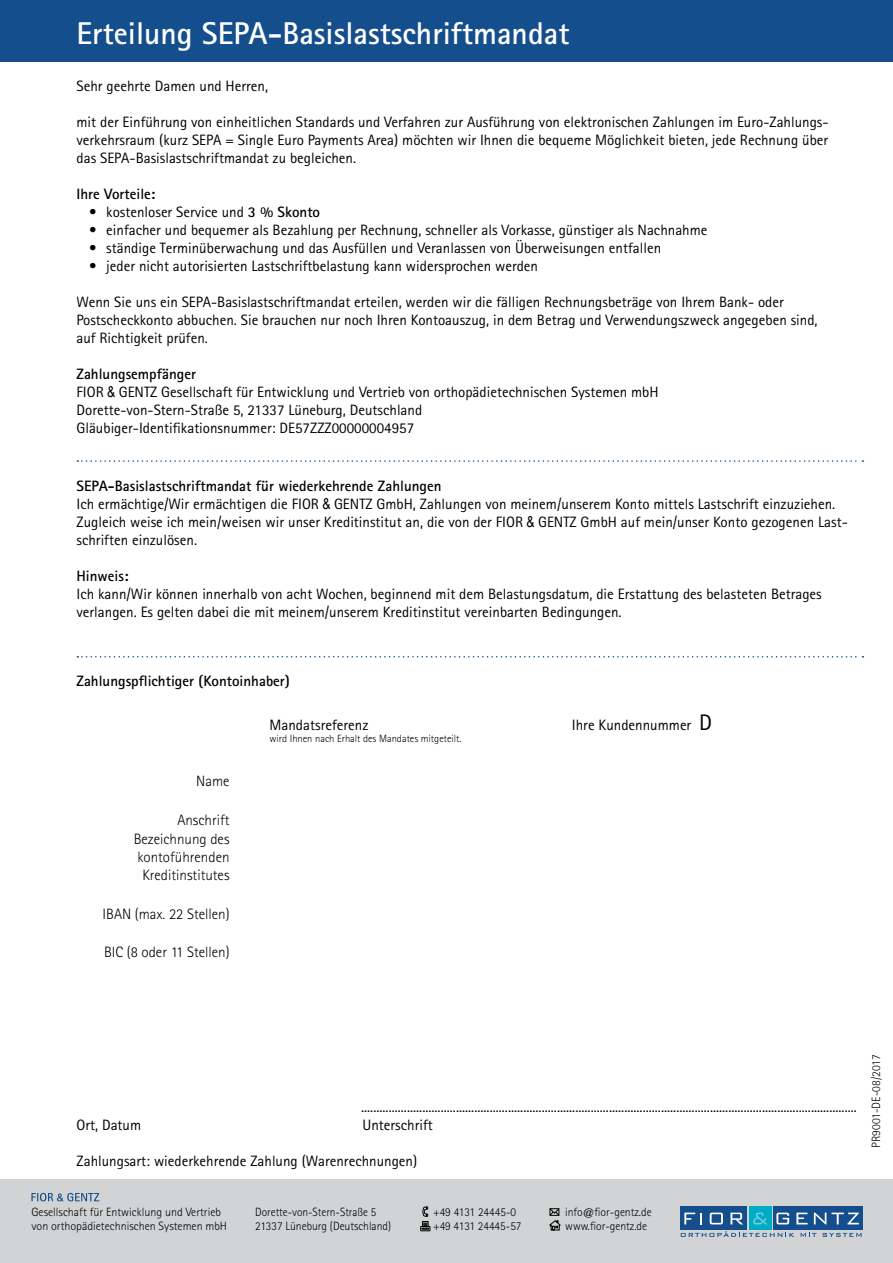
<style>
.page{position:relative;width:893px;height:1263px;background:#fff}
.page>*{position:absolute;margin:0;border:0;box-sizing:border-box;transform-origin:0 0}
.t1{font:700 31.5px "Rotis Sans Serif Pro";color:#fff}
.t2{font:15px/18px "Rotis Sans Serif Pro";color:#000}
.t3{font:300 15px/18.5px "Rotis Sans Serif Pro";color:#000;text-align:right}
.t4{font:700 15px "Rotis Sans Serif";color:#000}
.t5{font:15px "Rotis Sans Serif";color:#000}
.t6{font:700 15px "Rotis Sans Serif Pro";color:#000}
.t7{font:300 12px/14.4px "Rotis Sans Serif";color:#000}
.t8{font:300 12px/14.4px "Rotis Sans Serif";color:#000;scale:.95 1}
.t9{font:300 10.5px "Rotis Sans Serif Pro";color:#000}
.s1{font-weight:700}
.s2{font-family:"Arial Narrow"}
.s3{font-size:22.5px}
</style>
<div class="page">
<svg style="left:77px;top:460px;width:786px;height:2px"></svg>
<svg style="left:77px;top:656px;width:786px;height:1px"></svg>
<div style="left:0;top:0;width:893px;height:62px;background:#144e8c"></div>
<div style="left:0;top:1179px;width:893px;height:84px;background:#d1d3d4"></div>
<svg style="left:31px;top:1193px;width:68px;height:8px"></svg>
<div style="left:749px;top:1207px;width:22px;height:23px;background:#00abc5"></div>
<div style="left:773px;top:1207px;width:90px;height:23px;background:#144e8c"></div>
<div style="left:680px;top:1207px;width:67px;height:23px;background:#144e8c"></div>
<svg style="left:681px;top:1231px;width:113px;height:6px"></svg>
<svg style="left:801px;top:1233px;width:15px;height:4px"></svg>
<svg style="left:822px;top:1233px;width:39px;height:4px"></svg>
<svg style="left:753px;top:1212px;width:14px;height:12px"></svg>
<svg style="left:776px;top:1212px;width:13px;height:12px"></svg>
<svg style="left:796px;top:1212px;width:11px;height:12px"></svg>
<svg style="left:814px;top:1212px;width:45px;height:12px"></svg>
<svg style="left:684px;top:1212px;width:18px;height:12px"></svg>
<svg style="left:710px;top:1212px;width:13px;height:12px"></svg>
<svg style="left:730px;top:1212px;width:13px;height:12px"></svg>
<svg style="left:549px;top:1208px;width:11px;height:22px"></svg>
<svg style="left:420px;top:1206px;width:10px;height:25px"></svg>
<h1 class="t1" style="left:77px;top:13px;width:494px">Erteilung SEPA-Basislastschriftmandat</h1>
<p class="t2" style="left:77px;top:77px;width:193px">Sehr geehrte Damen und Herren,</p>
<p class="t2" style="left:77px;top:113px;width:753px;text-align:justify">mit der Einführung von einheitlichen Standards und Verfahren zur Ausführung von elektronischen Zahlungen im Euro-Zahlungs&shy;verkehrsraum (kurz SEPA = Single Euro Payments Area) möchten wir Ihnen die bequeme Möglichkeit bieten, jede Rechnung über das SEPA-Basislastschriftmandat zu begleichen.</p>
<p class="t4" style="left:77px;top:185px;width:80px">Ihre Vorteile:</p>
<p class="t2" style="left:89px;top:203px;width:232px">• kostenloser Service und <span class="s1">3 % Skonto</span></p>
<p class="t2" style="left:89px;top:221px;width:620px">• einfacher und bequemer als Bezahlung per Rechnung, schneller als Vorkasse, günstiger als Nachnahme</p>
<p class="t2" style="left:89px;top:239px;width:573px">• ständige Terminüberwachung und das Ausfüllen und Veranlassen von Überweisungen entfallen</p>
<p class="t2" style="left:89px;top:257px;width:450px">• jeder nicht autorisierten Lastschriftbelastung kann widersprochen werden</p>
<p class="t2" style="left:77px;top:293px;width:743px">Wenn Sie uns ein SEPA-Basislastschriftmandat erteilen, werden wir die fälligen Rechnungsbeträge von Ihrem Bank- oder<br>Postscheckkonto abbuchen. Sie brauchen nur noch Ihren Kontoauszug, in dem Betrag und Verwendungszweck angegeben sind, auf Richtigkeit prüfen.</p>
<p class="t4" style="left:77px;top:365px;width:121px">Zahlungsempfänger</p>
<p class="t2" style="left:77px;top:383px;width:584px">FIOR <span class="s2">&amp;</span> GENTZ Gesellschaft für Entwicklung und Vertrieb von orthopädietechnischen Systemen mbH<br>Dorette-von-Stern-Straße 5, 21337 Lüneburg, Deutschland<br>Gläubiger-Identifikationsnummer: DE57ZZZ00000004957</p>
<p class="t4" style="left:77px;top:477px;width:366px">SEPA-Basislastschriftmandat für wiederkehrende Zahlungen</p>
<p class="t2" style="left:77px;top:495px;width:773px">Ich ermächtige/Wir ermächtigen die FIOR <span class="s2">&amp;</span> GENTZ GmbH, Zahlungen von meinem/unserem Konto mittels Lastschrift einzuziehen.<br>Zugleich weise ich mein/weisen wir unser Kreditinstitut an, die von der FIOR <span class="s2">&amp;</span> GENTZ GmbH auf mein/unser Konto gezogenen Last&shy;schriften einzulösen.</p>
<p class="t4" style="left:77px;top:567px;width:53px">Hinweis:</p>
<p class="t2" style="left:77px;top:585px;width:747px">Ich kann/Wir können innerhalb von acht Wochen, beginnend mit dem Belastungsdatum, die Erstattung des belasteten Betrages verlangen. Es gelten dabei die mit meinem/unserem Kreditinstitut vereinbarten Bedingungen.</p>
<p class="t6" style="left:77px;top:671px;width:215px">Zahlungspflichtiger (Kontoinhaber)</p>
<p class="t2" style="left:270px;top:716px;width:100px">Mandatsreferenz</p>
<p class="t9" style="left:270px;top:733px;width:193px">wird Ihnen nach Erhalt des Mandates mitgeteilt.</p>
<p class="t3" style="left:196px;top:772px;width:35px">Name</p>
<p class="t3" style="left:134px;top:811px;width:97px">Anschrift<br>Bezeichnung des kontoführenden<br>Kreditinstitutes</p>
<p class="t3" style="left:103px;top:904px;width:128px">IBAN (max. 22 Stellen)</p>
<p class="t3" style="left:104px;top:943px;width:127px">BIC (8 oder 11 Stellen)</p>
<p class="t2" style="left:572px;top:716px;width:142px">Ihre Kundennummer <span class="s3">D</span></p>
<p class="t2" style="left:361px;top:1098px;width:497px">..................................................................................................................................................................</p>
<p class="t2" style="left:77px;top:1116px;width:66px">Ort, Datum</p>
<p class="t2" style="left:362px;top:1116px;width:72px">Unterschrift</p>
<p class="t5" style="left:77px;top:1152px;width:342px">Zahlungsart: wiederkehrende Zahlung (Warenrechnungen)</p>
<p class="t7" style="left:869px;top:1148px;width:95px;rotate:-90deg">PR9001-DE-08/2017</p>
<p class="t7" style="left:31px;top:1204px;width:197px">Gesellschaft für Entwicklung und Vertrieb von orthopädietechnischen Systemen mbH</p>
<p class="t8" style="left:255px;top:1204px;width:145px">Dorette-von-Stern-Straße 5<br>21337 Lüneburg (Deutschland)</p>
<p class="t7" style="left:565px;top:1204px;width:88px">info@fior-gentz.de www.fior-gentz.de</p>
<p class="t7" style="left:433px;top:1204px;width:90px">+49 4131 24445-0 +49 4131 24445-57</p>
</div>
